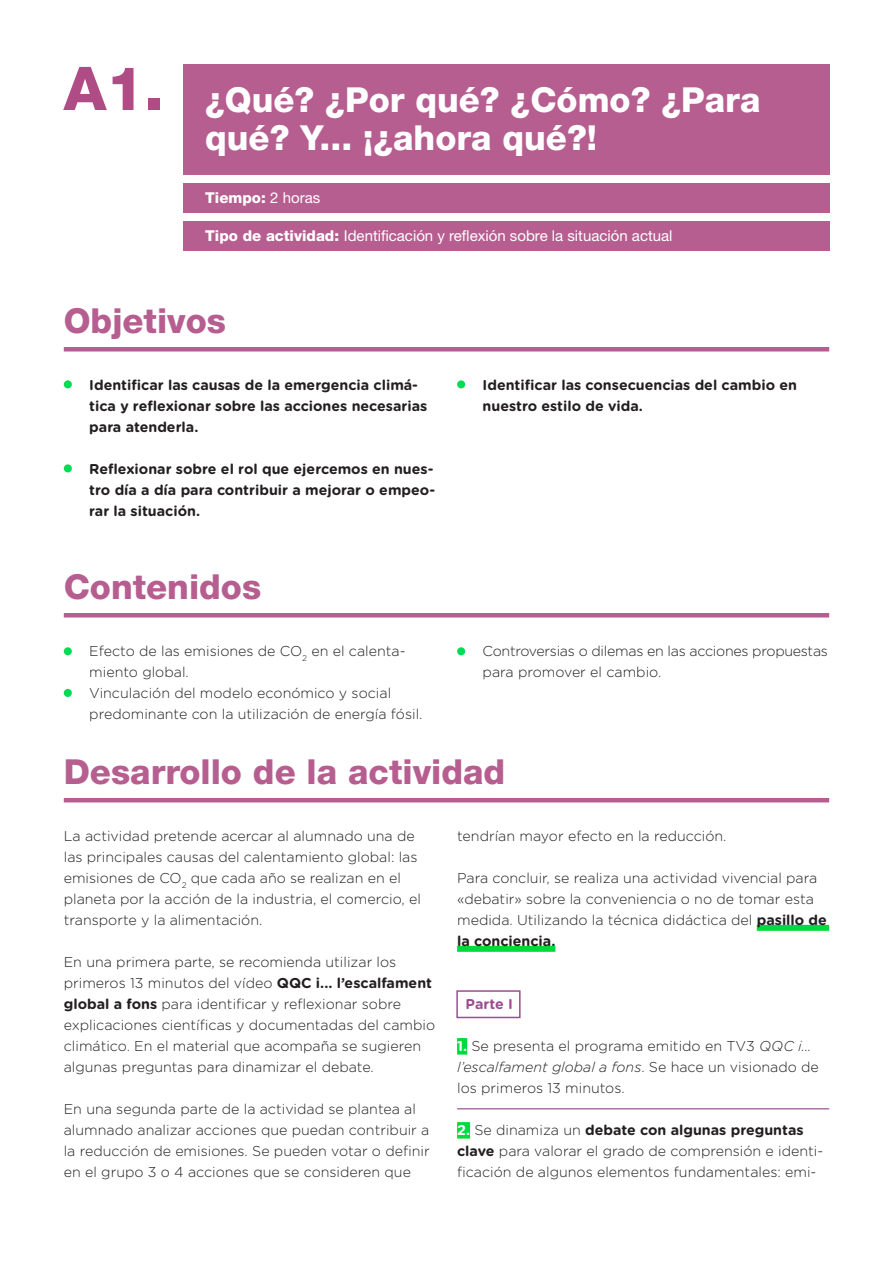
<style>
.page{position:relative;width:893px;height:1263px;background:#fff}
.page>*{position:absolute;margin:0;border:0;box-sizing:border-box;transform-origin:0 0}
.t1{font:800 34.5px/37.5px "Helvetica Neue";color:#fff}
.t2{font:800 34.5px "Helvetica Neue";color:#b65e8f}
.t3{font:15px "Helvetica Neue";color:#fff}
.t4{font:800 15px "Helvetica Neue";color:#fff}
.t5{font:300 14.25px/21px "Gotham Rounded";color:#231f20}
.t6{font:700 14.25px/21px "Gotham Rounded";color:#231f20}
.t7{font:300 14.25px/21px "Gotham Rounded";letter-spacing:-.02em;color:#231f20}
.t8{font:700 14.25px "Gotham Rounded";letter-spacing:-.005em;color:#9c4d8f}
.s1{font-size:60.3px;color:#b04c85}
.s2{font-weight:400}
.s3{font-weight:800}
.s4{font-weight:700}
.s5{font-weight:700;color:#fff}
.s6{font-style:italic}
</style>
<div class="page">
<div style="left:183px;top:64px;width:646px;height:110px;background:#b65e8f"></div>
<div style="left:183px;top:183px;width:646px;height:30px;background:#b65e8f"></div>
<div style="left:183px;top:221px;width:646px;height:30px;background:#b65e8f"></div>
<hr style="left:64px;top:347px;width:765px;height:4px;background:#b65e8f">
<div style="left:64px;top:380px;width:8px;height:8px;background:#00dd52;border-radius:50%"></div>
<div style="left:64px;top:464px;width:8px;height:8px;background:#00dd52;border-radius:50%"></div>
<div style="left:457px;top:380px;width:8px;height:8px;background:#00dd52;border-radius:50%"></div>
<hr style="left:64px;top:613px;width:765px;height:4px;background:#b65e8f">
<div style="left:64px;top:647px;width:8px;height:8px;background:#00dd52;border-radius:50%"></div>
<div style="left:64px;top:689px;width:8px;height:8px;background:#00dd52;border-radius:50%"></div>
<div style="left:457px;top:647px;width:8px;height:8px;background:#00dd52;border-radius:50%"></div>
<hr style="left:64px;top:798px;width:765px;height:4px;background:#b65e8f">
<div style="left:757px;top:925px;width:72px;height:6px;background:#00da3c"></div>
<div style="left:457px;top:946px;width:98px;height:6px;background:#00da3c"></div>
<div style="left:457px;top:1038px;width:10px;height:16px;background:#00da3c"></div>
<div style="left:457px;top:1122px;width:13px;height:16px;background:#00da3c"></div>
<div style="left:456px;top:990px;width:65px;height:28px;border:2px solid #9c4d8f"></div>
<hr style="left:457px;top:1108px;width:372px;height:1px;background:#9c4d8f">
<h1 class="t1" style="left:205px;top:81px;width:557px;text-indent:-141px"><span class="s1">A1.</span> ¿Qué? ¿Por qué? ¿Cómo? ¿Para qué? Y... ¡¿ahora qué?!</h1>
<p class="t4" style="left:205px;top:189px;width:117px">Tiempo: <span class="s2">2 horas</span></p>
<p class="t3" style="left:205px;top:227px;width:469px"><span class="s3">Tipo de actividad:</span> Identificación y reflexión sobre la situación actual</p>
<h1 class="t2" style="left:64px;top:300px;width:164px">Objetivos</h1>
<p class="t6" style="left:89px;top:374px;width:340px">Identificar las causas de la emergencia climá&shy;tica y reflexionar sobre las acciones necesarias para atenderla.</p>
<p class="t6" style="left:89px;top:458px;width:347px;text-align:justify">Reflexionar sobre el rol que ejercemos en nues&shy;tro día a día para contribuir a mejorar o empeo&shy;rar la situación.</p>
<h1 class="t2" style="left:64px;top:566px;width:199px">Contenidos</h1>
<p class="t6" style="left:483px;top:374px;width:316px">Identificar las consecuencias del cambio en nuestro estilo de vida.</p>
<p class="t5" style="left:89px;top:640px;width:335px">Efecto de las emisiones de CO<sub>2</sub> en el calenta&shy;miento global.<br>Vinculación del modelo económico y social predominante con la utilización de energía fósil.</p>
<p class="t7" style="left:483px;top:640px;width:347px">Controversias o dilemas en las acciones propuestas para promover el cambio.</p>
<h1 class="t2" style="left:64px;top:751px;width:443px">Desarrollo de la actividad</h1>
<p class="t5" style="left:64px;top:825px;width:359px">La actividad pretende acercar al alumnado una de las principales causas del calentamiento global: las emisiones de CO<sub>2</sub> que cada año se realizan en el planeta por la acción de la industria, el comercio, el transporte y la alimentación.</p>
<p class="t5" style="left:64px;top:951px;width:373px">En una primera parte, se recomienda utilizar los primeros 13 minutos del vídeo <span class="s4">QQC i... l’escalfament global a fons</span> para identificar y reflexionar sobre explicaciones científicas y documentadas del cambio climático. En el material que acompaña se sugieren algunas preguntas para dinamizar el debate.</p>
<p class="t5" style="left:64px;top:1098px;width:367px">En una segunda parte de la actividad se plantea al alumnado analizar acciones que puedan contribuir a la reducción de emisiones. Se pueden votar o definir en el grupo 3 o 4 acciones que se consideren que</p>
<p class="t5" style="left:457px;top:825px;width:271px">tendrían mayor efecto en la reducción.</p>
<p class="t5" style="left:457px;top:867px;width:371px">Para concluir, se realiza una actividad vivencial para «debatir» sobre la conveniencia o no de tomar esta medida. Utilizando la técnica didáctica del <span class="s4">pasillo de la conciencia.</span></p>
<p class="t8" style="left:466px;top:993px;width:49px">Parte I</p>
<p class="t5" style="left:457px;top:1035px;width:363px"><span class="s5">1.</span> Se presenta el programa emitido en TV3 <span class="s6">QQC i... l’escalfament global a fons</span>. Se hace un visionado de los primeros 13 minutos.</p>
<p class="t5" style="left:457px;top:1119px;width:368px"><span class="s5">2.</span> Se dinamiza un <span class="s4">debate con algunas preguntas clave</span> para valorar el grado de comprensión e identi&shy;ficación de algunos elementos fundamentales: emi-</p>
</div>
